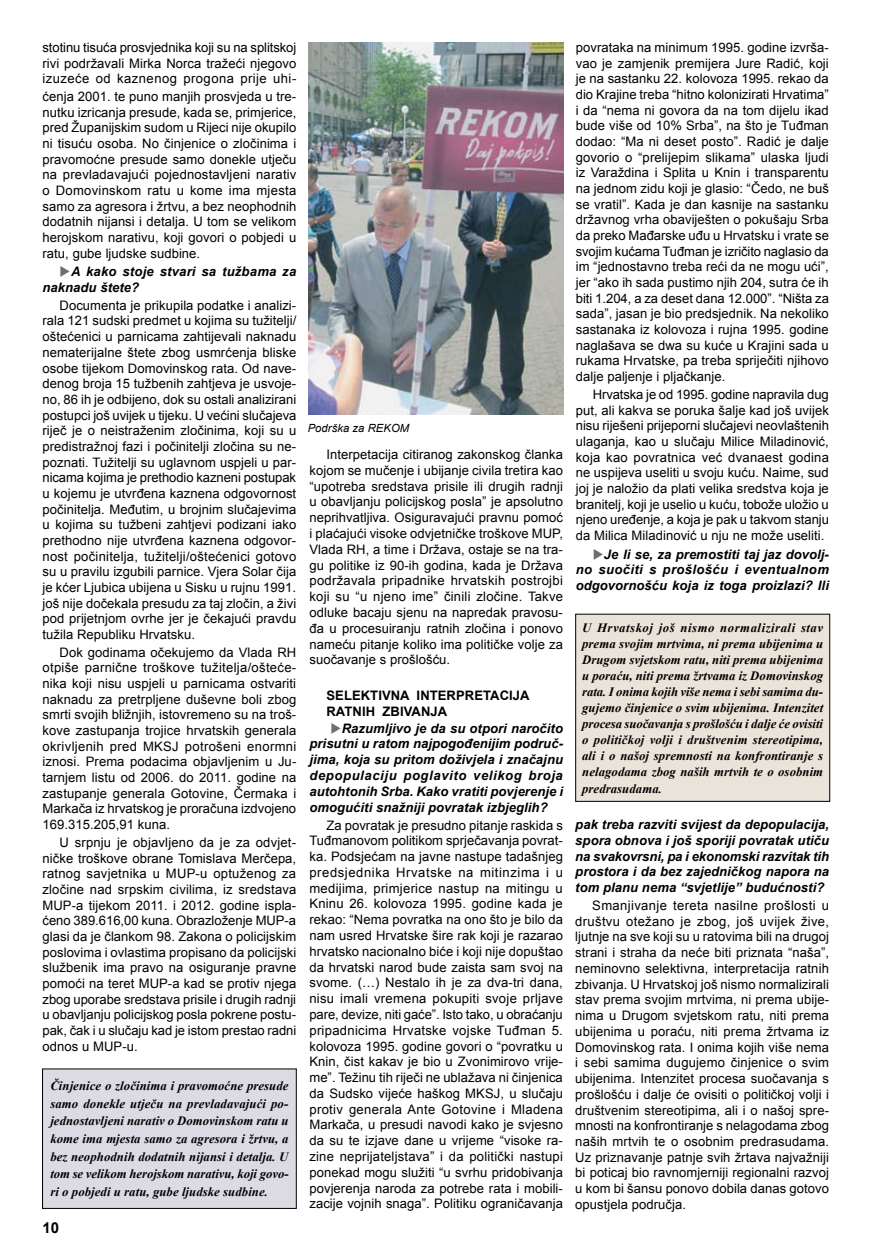
<style>
.page{position:relative;width:872px;height:1251px;background:#fff}
.page>*{position:absolute;margin:0;border:0;box-sizing:border-box;transform-origin:0 0}
.t1{font:700 15px "Arial";color:#000}
.t2{font:13.05px/15.6px "Arial";letter-spacing:.005em;color:#000;text-align:justify}
.t3{font:italic 700 13.05px/15.8px "Arial";letter-spacing:.005em;color:#000;text-align:justify}
.t4{font:700 13.05px/15.8px "Arial";letter-spacing:.005em;color:#000}
.t5{font:italic 700 12.75px/16px "Times New Roman";letter-spacing:.005em;color:#000;text-align:justify}
.t6{font:italic 11.25px "Arial";letter-spacing:.005em;color:#000}
.s1{color:#6d6f71}
</style>
<div class="page">
<div style="left:43px;top:1068px;width:253px;height:140px;background:#dcdae2"></div>
<div style="left:42px;top:1068px;width:255px;height:140px;border:1px solid #000"></div>
<div style="left:575px;top:614px;width:254px;height:187px;background:#eae3da"></div>
<div style="left:575px;top:613px;width:255px;height:188px;border:1px solid #000"></div>
<img style="left:308px;top:43px;width:255px;height:371px">
<p class="t2" style="left:43px;top:40px;width:255px">stotinu tisuća prosvjednika koji su na splitskoj rivi podržavali Mirka Norca tražeći njegovo izuzeće od kaznenog progona prije uhi-</p>
<p class="t2" style="left:43px;top:89px;width:255px">ćenja 2001. te puno manjih prosvjeda u tre&shy;nutku izricanja presude, kada se, primjerice, pred Županijskim sudom u Rijeci nije okupilo ni tisuću osoba. No činjenice o zločinima i pravomoćne presude samo donekle utječu na prevladavajući pojednostavljeni narativ o Domovinskom ratu u kome ima mjesta samo za agresora i žrtvu, a bez neophodnih dodatnih nijansi i detalja. U tom se velikom herojskom narativu, koji govori o pobjedi u ratu, gube ljudske sudbine.</p>
<p class="t3" style="left:43px;top:264px;width:255px;text-indent:17px"><span class="s1">◆</span>A kako stoje stvari sa tužbama za naknadu štete?</p>
<p class="t2" style="left:43px;top:297px;width:255px;text-indent:17px">Documenta je prikupila podatke i analizi&shy;rala 121 sudski predmet u kojima su tužitelji/ oštećenici u parnicama zahtijevali naknadu nematerijalne štete zbog usmrćenja bliske osobe tijekom Domovinskog rata. Od nave&shy;denog broja 15 tužbenih zahtjeva je usvoje&shy;no, 86 ih je odbijeno, dok su ostali analizirani postupci još uvijek u tijeku. U većini slučajeva riječ je o neistraženim zločinima, koji su u predistražnoj fazi i počinitelji zločina su ne&shy;poznati. Tužitelji su uglavnom uspjeli u par&shy;nicama kojima je prethodio kazneni postupak u kojemu je utvrđena kaznena odgovornost počinitelja. Međutim, u brojnim slučajevima u kojima su tužbeni zahtjevi podizani iako prethodno nije utvrđena kaznena odgovor&shy;nost počinitelja, tužitelji/oštećenici gotovo su u pravilu izgubili parnice. Vjera Solar čija je kćer Ljubica ubijena u Sisku u rujnu 1991. još nije dočekala presudu za taj zločin, a živi pod prijetnjom ovrhe jer je čekajući pravdu tužila Republiku Hrvatsku.</p>
<p class="t2" style="left:43px;top:644px;width:255px;text-indent:17px">Dok godinama očekujemo da Vlada RH otpiše parnične troškove tužitelja/ošteće&shy;nika koji nisu uspjeli u parnicama ostvariti naknadu za pretrpljene duševne boli zbog smrti svojih bližnjih, istovremeno su na troš&shy;kove zastupanja trojice hrvatskih generala okrivljenih pred MKSJ potrošeni enormni iznosi. Prema podacima objavljenim u Ju&shy;tarnjem listu od 2006. do 2011. godine na zastupanje generala Gotovine, Čermaka i Markača iz hrvatskog je proračuna izdvojeno 169.315.205,91 kuna.</p>
<p class="t2" style="left:43px;top:834px;width:255px;text-indent:17px">U srpnju je objavljeno da je za odvjet&shy;ničke troškove obrane Tomislava Merčepa, ratnog savjetnika u MUP-u optuženog za zločine nad srpskim civilima, iz sredstava MUP-a tijekom 2011. i 2012. godine ispla&shy;ćeno 389.616,00 kuna. Obrazloženje MUP-a glasi da je člankom 98. Zakona o policijskim poslovima i ovlastima propisano da policijski službenik ima pravo na osiguranje pravne pomoći na teret MUP-a kad se protiv njega zbog uporabe sredstava prisile i drugih radnji u obavljanju policijskog posla pokrene postu&shy;pak, čak i u slučaju kad je istom prestao radni odnos u MUP-u.</p>
<p class="t5" style="left:50px;top:1076px;width:240px;line-height:17.7px">Činjenice o zločinima i pravomoćne presude samo donekle utječu na prevladavajući po&shy;jednostavljeni narativ o Domovinskom ratu u kome ima mjesta samo za agresora i žrtvu, a bez neophodnih dodatnih nijansi i detalja. U tom se velikom herojskom narativu, koji govo&shy;ri o pobjedi u ratu, gube ljudske sudbine.</p>
<p class="t1" style="left:42px;top:1217px;width:18px">10</p>
<p class="t6" style="left:308px;top:420px;width:103px">Podrška za REKOM</p>
<p class="t2" style="left:309px;top:446px;width:255px;text-indent:17px">Interpetacija citiranog zakonskog članka kojom se mučenje i ubijanje civila tretira kao “upotreba sredstava prisile ili drugih radnji u obavljanju policijskog posla” je apsolutno neprihvatljiva. Osiguravajući pravnu pomoć i plaćajući visoke odvjetničke troškove MUP, Vlada RH, a time i Država, ostaje se na tra&shy;gu politike iz 90-ih godina, kada je Država podržavala pripadnike hrvatskih postrojbi koji su “u njeno ime” činili zločine. Takve odluke bacaju sjenu na napredak pravosu&shy;đa u procesuiranju ratnih zločina i ponovo nameću pitanje koliko ima političke volje za suočavanje s prošlošću.</p>
<p class="t4" style="left:326px;top:688px;width:205px">SELEKTIVNA INTERPRETACIJA<br>RATNIH ZBIVANJA</p>
<p class="t3" style="left:309px;top:720px;width:255px;text-indent:21px"><span class="s1">◆</span>Razumljivo je da su otpori naročito prisutni u ratom najpogođenijim područ&shy;jima, koja su pritom doživjela i značajnu depopulaciju poglavito velikog broja autohtonih Srba. Kako vratiti povjerenje i omogućiti snažniji povratak izbjeglih?</p>
<p class="t2" style="left:309px;top:817px;width:255px;text-indent:17px">Za povratak je presudno pitanje raskida s Tuđmanovom politikom sprječavanja povrat&shy;ka. Podsjećam na javne nastupe tadašnjeg predsjednika Hrvatske na mitinzima i u medijima, primjerice nastup na mitingu u Kninu 26. kolovoza 1995. godine kada je rekao: “Nema povratka na ono što je bilo da nam usred Hrvatske šire rak koji je razarao hrvatsko nacionalno biće i koji nije dopuštao da hrvatski narod bude zaista sam svoj na svome. (…) Nestalo ih je za dva-tri dana, nisu imali vremena pokupiti svoje prljave pare, devize, niti gaće”. Isto tako, u obraćanju pripadnicima Hrvatske vojske Tuđman 5. kolovoza 1995. godine govori o “povratku u Knin, čist kakav je bio u Zvonimirovo vrije&shy;me”. Težinu tih riječi ne ublažava ni činjenica da Sudsko vijeće haškog MKSJ, u slučaju protiv generala Ante Gotovine i Mladena Markača, u presudi navodi kako je svjesno da su te izjave dane u vrijeme “visoke ra&shy;zine neprijateljstava” i da politički nastupi ponekad mogu služiti “u svrhu pridobivanja povjerenja naroda za potrebe rata i mobili&shy;zacije vojnih snaga”. Politiku ograničavanja</p>
<p class="t2" style="left:576px;top:40px;width:255px">povrataka na minimum 1995. godine izvrša&shy;vao je zamjenik premijera Jure Radić, koji je na sastanku 22. kolovoza 1995. rekao da dio Krajine treba “hitno kolonizirati Hrvatima” i da “nema ni govora da na tom dijelu ikad bude više od 10% Srba”, na što je Tuđman dodao: “Ma ni deset posto”. Radić je dalje govorio o “prelijepim slikama” ulaska ljudi iz Varaždina i Splita u Knin i transparentu na jednom zidu koji je glasio: “Čedo, ne buš se vratil”. Kada je dan kasnije na sastanku državnog vrha obaviješten o pokušaju Srba da preko Mađarske uđu u Hrvatsku i vrate se svojim kućama Tuđman je izričito naglasio da im “jednostavno treba reći da ne mogu ući”, jer “ako ih sada pustimo njih 204, sutra će ih biti 1.204, a za deset dana 12.000”. “Ništa za sada”, jasan je bio predsjednik. Na nekoliko sastanaka iz kolovoza i rujna 1995. godine naglašava se dwa su kuće u Krajini sada u rukama Hrvatske, pa treba spriječiti njihovo dalje paljenje i pljačkanje.</p>
<p class="t2" style="left:576px;top:386px;width:255px;text-indent:17px">Hrvatska je od 1995. godine napravila dug put, ali kakva se poruka šalje kad još uvijek nisu riješeni prijeporni slučajevi neovlaštenih ulaganja, kao u slučaju Milice Miladinović, koja kao povratnica već dvanaest godina ne uspijeva useliti u svoju kuću. Naime, sud joj je naložio da plati velika sredstva koja je branitelj, koji je uselio u kuću, tobože uložio u njeno uređenje, a koja je pak u takvom stanju da Milica Miladinović u nju ne može useliti.</p>
<p class="t3" style="left:576px;top:546px;width:255px;text-indent:17px"><span class="s1">◆</span>Je li se, za premostiti taj jaz dovolj&shy;no suočiti s prošlošću i eventualnom odgovornošću koja iz toga proizlazi? Ili</p>
<p class="t5" style="left:582px;top:618px;width:242px">U Hrvatskoj još nismo normalizirali stav prema svojim mrtvima, ni prema ubijenima u Drugom svjetskom ratu, niti prema ubijenima u poraću, niti prema žrtvama iz Domovinskog rata. I onima kojih više nema i sebi samima du&shy;gujemo činjenice o svim ubijenima. Intenzitet procesa suočavanja s prošlošću i dalje će ovisiti o političkoj volji i društvenim stereotipima, ali i o našoj spremnosti na konfrontiranje s nelagodama zbog naših mrtvih te o osobnim predrasudama.</p>
<p class="t3" style="left:575px;top:816px;width:255px">pak treba razviti svijest da depopulacija, spora obnova i još sporiji povratak utiču na svakovrsni, pa i ekonomski razvitak tih prostora i da bez zajedničkog napora na tom planu nema “svjetlije” budućnosti?</p>
<p class="t2" style="left:575px;top:897px;width:255px;text-indent:17px">Smanjivanje tereta nasilne prošlosti u društvu otežano je zbog, još uvijek žive, ljutnje na sve koji su u ratovima bili na drugoj strani i straha da neće biti priznata “naša”, neminovno selektivna, interpretacija ratnih zbivanja. U Hrvatskoj još nismo normalizirali stav prema svojim mrtvima, ni prema ubije&shy;nima u Drugom svjetskom ratu, niti prema ubijenima u poraću, niti prema žrtvama iz Domovinskog rata. I onima kojih više nema i sebi samima dugujemo činjenice o svim ubijenima. Intenzitet procesa suočavanja s prošlošću i dalje će ovisiti o političkoj volji i društvenim stereotipima, ali i o našoj spre&shy;mnosti na konfrontiranje s nelagodama zbog naših mrtvih te o osobnim predrasudama.<br>Uz priznavanje patnje svih žrtava najvažniji bi poticaj bio ravnomjerniji regionalni razvoj u kom bi šansu ponovo dobila danas gotovo opustjela područja.</p>
</div>
